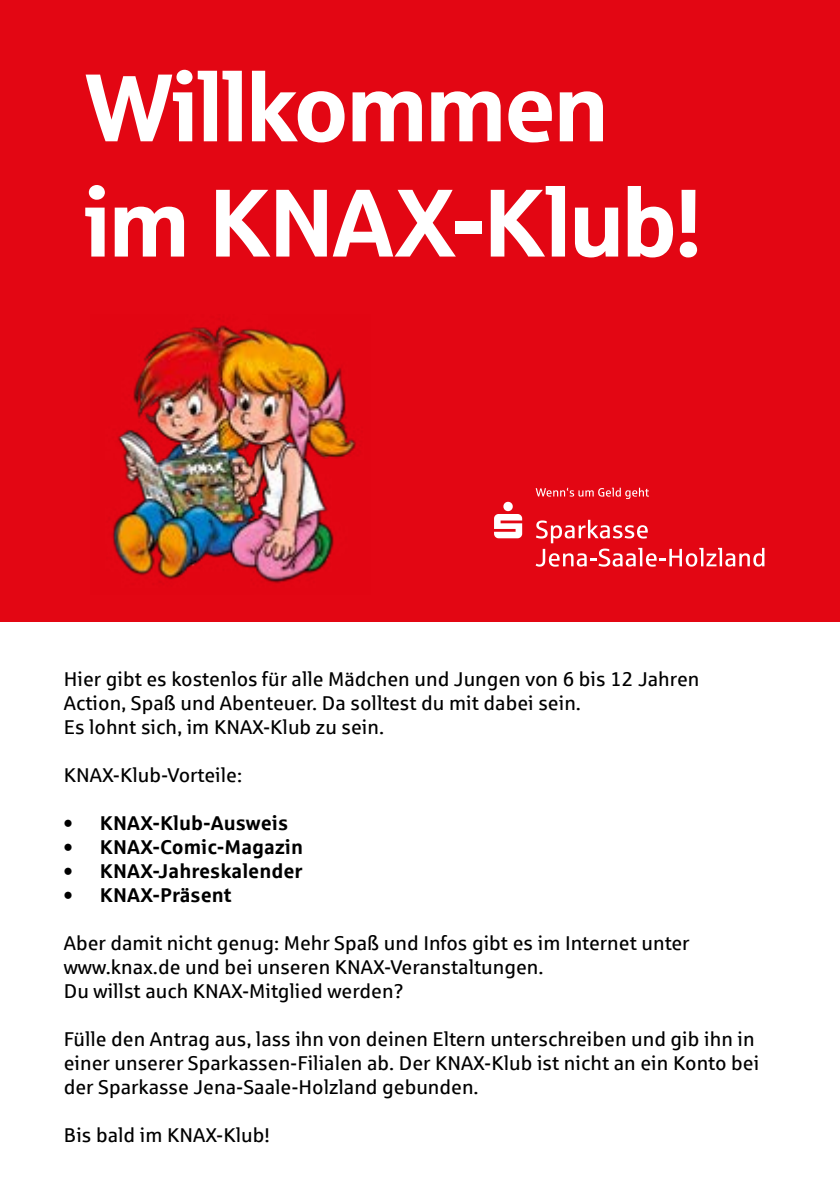
<style>
.page{position:relative;width:840px;height:1191px;background:#fff}
.page>*{position:absolute;margin:0;border:0;box-sizing:border-box;transform-origin:0 0}
.t1{font:96px/115.2px "Sparkasse Head";color:#fff}
.t2{font:20px/24px "Sparkasse Rg";color:#000}
.t3{font:700 20px "Sparkasse Rg";color:#000}
</style>
<div class="page">
<div style="left:0;top:0;width:839px;height:621px;background:#e30613"></div>
<svg style="left:535px;top:520px;width:229px;height:46px"></svg>
<svg style="left:494px;top:502px;width:28px;height:36px"></svg>
<svg style="left:535px;top:487px;width:113px;height:12px"></svg>
<img style="left:112px;top:325px;width:244px;height:259px">
<h1 class="t1" style="left:85px;top:46px;width:616px">Willkommen im KNAX-Klub!</h1>
<p class="t2" style="left:64px;top:666px;width:636px">Hier gibt es kostenlos für alle Mädchen und Jungen von 6 bis 12 Jahren<br>Action, Spaß und Abenteuer. Da solltest du mit dabei sein.<br>Es lohnt sich, im KNAX-Klub zu sein.</p>
<p class="t2" style="left:64px;top:762px;width:180px">KNAX-Klub-Vorteile:</p>
<p class="t3" style="left:64px;top:810px;width:226px">• KNAX-Klub-Ausweis</p>
<p class="t3" style="left:64px;top:834px;width:241px">• KNAX-Comic-Magazin</p>
<p class="t3" style="left:64px;top:858px;width:240px">• KNAX-Jahreskalender</p>
<p class="t3" style="left:64px;top:882px;width:169px">• KNAX-Präsent</p>
<p class="t2" style="left:64px;top:930px;width:627px">Aber damit nicht genug: Mehr Spaß und Infos gibt es im Internet unter www.knax.de und bei unseren KNAX-Veranstaltungen.<br>Du willst auch KNAX-Mitglied werden?</p>
<p class="t2" style="left:64px;top:1026px;width:696px">Fülle den Antrag aus, lass ihn von deinen Eltern unterschreiben und gib ihn in einer unserer Sparkassen-Filialen ab. Der KNAX-Klub ist nicht an ein Konto bei der Sparkasse Jena-Saale-Holzland gebunden.</p>
<p class="t2" style="left:64px;top:1122px;width:207px">Bis bald im KNAX-Klub!</p>
</div>
